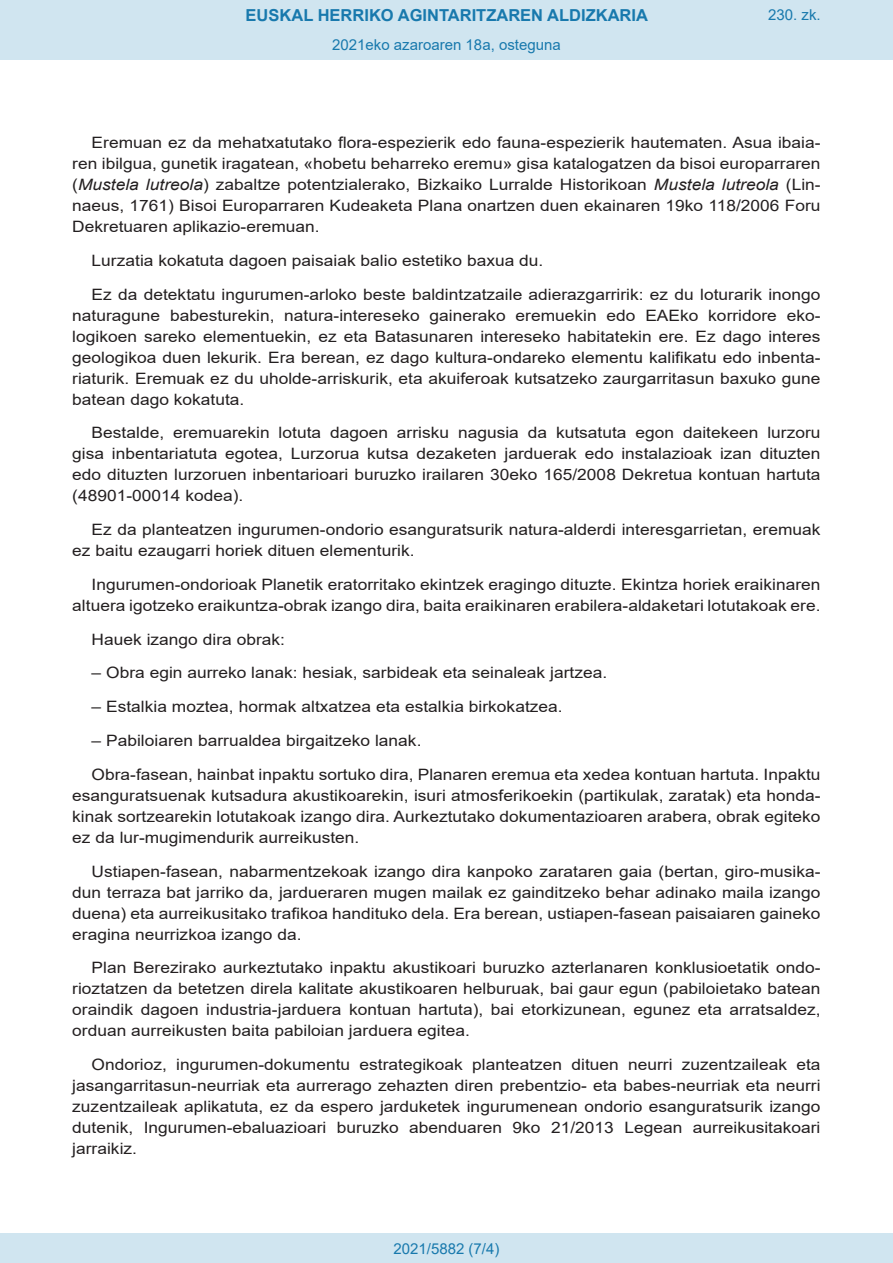
<style>
.page{position:relative;width:893px;height:1263px;background:#fff}
.page>*{position:absolute;margin:0;border:0;box-sizing:border-box;transform-origin:0 0}
.t1{font:700 16.5px "Arial";color:#1879ad}
.BOPVDetalle{font:15.6px/21px "Arial";color:#231f20;text-align:justify;scale:1.11 1}
.Paginacion_Centro{font:15px "Arial";color:#1879ad}
.s1{font-style:italic}
</style>
<div class="page">
<div style="left:0;top:0;width:893px;height:60px;background:#d0e5f0"></div>
<div style="left:0;top:1233px;width:893px;height:30px;background:#d0e5f0"></div>
<p class="t1" style="left:246px;top:3px;width:404px">EUSKAL HERRIKO AGINTARITZAREN ALDIZKARIA</p>
<p class="Paginacion_Centro" style="left:332px;top:35px;width:230px">2021eko azaroaren 18a, osteguna</p>
<p class="Paginacion_Centro" style="left:768px;top:5px;width:54px">230. zk.</p>
<p class="BOPVDetalle" style="left:72px;top:132px;width:676px;text-indent:19px">Eremuan ez da mehatxatutako flora-espezierik edo fauna-espezierik hautematen. Asua ibaia&shy;ren ibilgua, gunetik iragatean, «hobetu beharreko eremu» gisa katalogatzen da bisoi europarraren (<span class="s1">Mustela lutreola</span>) zabaltze potentzialerako, Bizkaiko Lurralde Historikoan <span class="s1">Mustela lutreola</span> (Lin&shy;naeus, 1761) Bisoi Europarraren Kudeaketa Plana onartzen duen ekainaren 19ko 118/2006 Foru Dekretuaren aplikazio-eremuan.</p>
<p class="BOPVDetalle" style="left:92px;top:250px;width:408px">Lurzatia kokatuta dagoen paisaiak balio estetiko baxua du.</p>
<p class="BOPVDetalle" style="left:72px;top:284px;width:676px;text-indent:19px">Ez da detektatu ingurumen-arloko beste baldintzatzaile adierazgarririk: ez du loturarik inongo naturagune babesturekin, natura-intereseko gainerako eremuekin edo EAEko korridore eko&shy;logikoen sareko elementuekin, ez eta Batasunaren intereseko habitatekin ere. Ez dago interes geologikoa duen lekurik. Era berean, ez dago kultura-ondareko elementu kalifikatu edo inbenta&shy;riaturik. Eremuak ez du uholde-arriskurik, eta akuiferoak kutsatzeko zaurgarritasun baxuko gune batean dago kokatuta.</p>
<p class="BOPVDetalle" style="left:72px;top:422px;width:676px;text-indent:19px">Bestalde, eremuarekin lotuta dagoen arrisku nagusia da kutsatuta egon daitekeen lurzoru gisa inbentariatuta egotea, Lurzorua kutsa dezaketen jarduerak edo instalazioak izan dituzten edo dituzten lurzoruen inbentarioari buruzko irailaren 30eko 165/2008 Dekretua kontuan hartuta (48901-00014 kodea).</p>
<p class="BOPVDetalle" style="left:72px;top:519px;width:676px;text-indent:19px">Ez da planteatzen ingurumen-ondorio esanguratsurik natura-alderdi interesgarrietan, eremuak ez baitu ezaugarri horiek dituen elementurik.</p>
<p class="BOPVDetalle" style="left:72px;top:574px;width:676px;text-align:right">Ingurumen-ondorioak Planetik eratorritako ekintzek eragingo dituzte. Ekintza horiek eraikinaren altuera igotzeko eraikuntza-obrak izango dira, baita eraikinaren erabilera-aldaketari lotutakoak ere.</p>
<p class="BOPVDetalle" style="left:92px;top:629px;width:176px">Hauek izango dira obrak:</p>
<p class="BOPVDetalle" style="left:92px;top:662px;width:466px">– Obra egin aurreko lanak: hesiak, sarbideak eta seinaleak jartzea.</p>
<p class="BOPVDetalle" style="left:92px;top:696px;width:426px">– Estalkia moztea, hormak altxatzea eta estalkia birkokatzea.</p>
<p class="BOPVDetalle" style="left:92px;top:730px;width:299px">– Pabiloiaren barrualdea birgaitzeko lanak.</p>
<p class="BOPVDetalle" style="left:72px;top:764px;width:676px;text-indent:19px">Obra-fasean, hainbat inpaktu sortuko dira, Planaren eremua eta xedea kontuan hartuta. Inpaktu esanguratsuenak kutsadura akustikoarekin, isuri atmosferikoekin (partikulak, zaratak) eta honda&shy;kinak sortzearekin lotutakoak izango dira. Aurkeztutako dokumentazioaren arabera, obrak egiteko ez da lur-mugimendurik aurreikusten.</p>
<p class="BOPVDetalle" style="left:72px;top:860px;width:676px;text-indent:19px">Ustiapen-fasean, nabarmentzekoak izango dira kanpoko zarataren gaia (bertan, giro-musika&shy;dun terraza bat jarriko da, jardueraren mugen mailak ez gainditzeko behar adinako maila izango duena) eta aurreikusitako trafikoa handituko dela. Era berean, ustiapen-fasean paisaiaren gaineko eragina neurrizkoa izango da.</p>
<p class="BOPVDetalle" style="left:72px;top:957px;width:676px;text-indent:19px">Plan Berezirako aurkeztutako inpaktu akustikoari buruzko azterlanaren konklusioetatik ondo&shy;rioztatzen da betetzen direla kalitate akustikoaren helburuak, bai gaur egun (pabiloietako batean oraindik dagoen industria-jarduera kontuan hartuta), bai etorkizunean, egunez eta arratsaldez, orduan aurreikusten baita pabiloian jarduera egitea.</p>
<p class="BOPVDetalle" style="left:72px;top:1054px;width:676px;text-indent:19px">Ondorioz, ingurumen-dokumentu estrategikoak planteatzen dituen neurri zuzentzaileak eta jasangarritasun-neurriak eta aurrerago zehazten diren prebentzio- eta babes-neurriak eta neurri zuzentzaileak aplikatuta, ez da espero jarduketek ingurumenean ondorio esanguratsurik izango dutenik, Ingurumen-ebaluazioari buruzko abenduaren 9ko 21/2013 Legean aurreikusitakoari jarraikiz.</p>
<p class="Paginacion_Centro" style="left:393px;top:1238px;width:107px">2021/5882 (7/4)</p>
</div>
